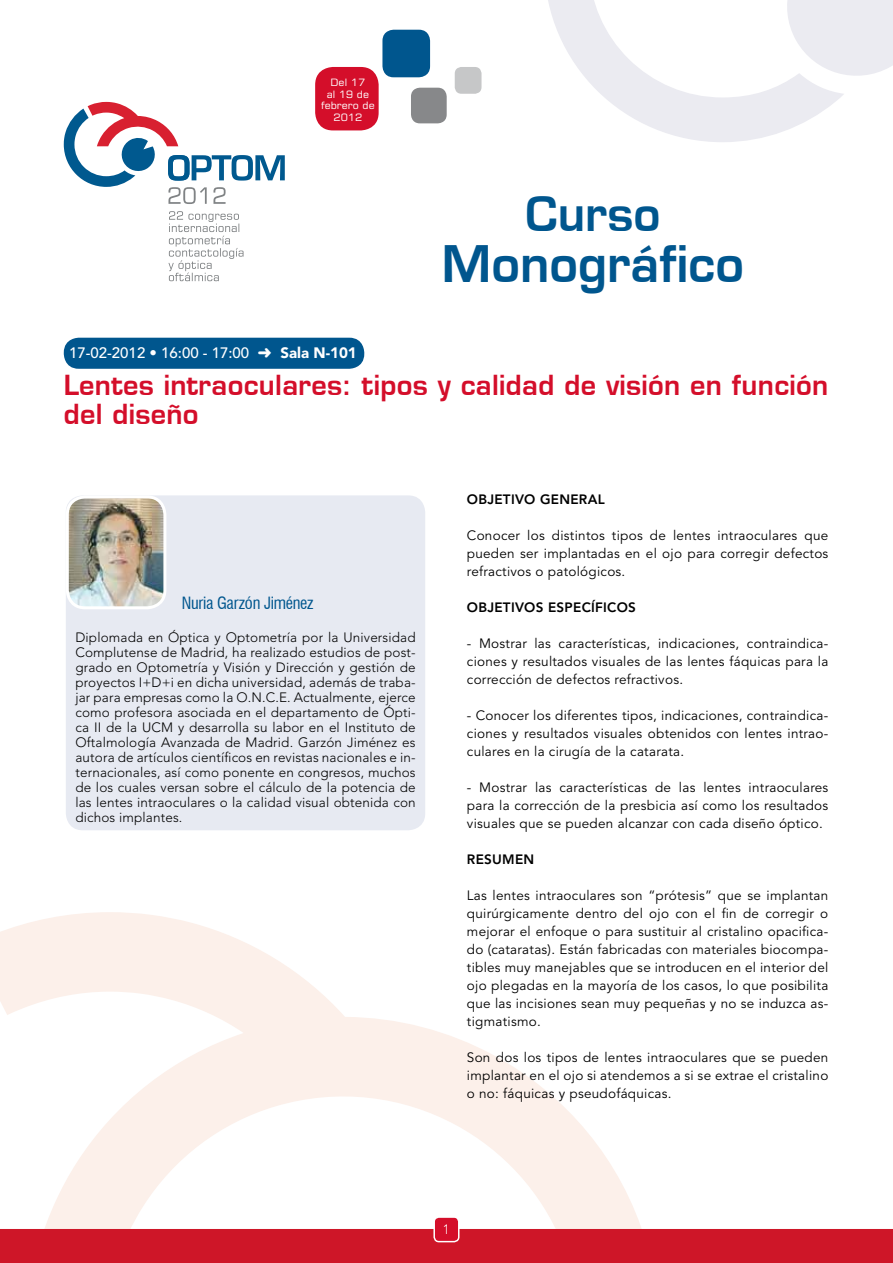
<style>
.page{position:relative;width:893px;height:1263px;background:#fff}
.page>*{position:absolute;margin:0;border:0;box-sizing:border-box;transform-origin:0 0}
.t1{font:49.2px "Square 721 Dm Normal";color:#00568e}
.t2{font:46.5px "Square 721 Dm Normal";color:#00568e}
.t3{font:27px/28.5px "Square 721 Dm Normal";letter-spacing:.01em;color:#d40e2a}
.t4{font:condensed 16.5px "Swiss 721 BT";letter-spacing:-.015em;color:#00568e}
.t5{font:500 15px "Avenir";color:#fff}
.t6{font:13.5px/18px "Avenir";letter-spacing:.02em;color:#000;text-align:justify}
.t7{font:300 13.5px/15px "Avenir";letter-spacing:.01em;color:#000;text-align:justify}
.t8{font:800 13.5px "Avenir";letter-spacing:.02em;color:#000}
.t9{font:300 13.5px "Avenir";color:#fff}
.t10{font:10.2px/11.7px "Square 721";color:#fff;text-align:center;scale:1.05 1}
.s1{font-weight:900}
</style>
<div class="page">
<svg style="left:548px;top:0;width:345px;height:142px"></svg>
<svg style="left:0;top:912px;width:642px;height:317px"></svg>
<div style="left:0;top:1229px;width:893px;height:34px;background:#ce1628"></div>
<svg style="left:64px;top:102px;width:221px;height:102px"></svg>
<svg style="left:168px;top:211px;width:76px;height:70px"></svg>
<div style="left:66px;top:495px;width:359px;height:335px;background:#e7eaf2;border-radius:17px"></div>
<img style="left:67px;top:497px;width:98px;height:111px">
<div style="left:66px;top:495px;width:100px;height:114px;border:3px solid #fff;border-radius:18px"></div>
<div style="left:315px;top:67px;width:64px;height:63px;background:#d40e2a;border-radius:18px"></div>
<div style="left:382px;top:30px;width:48px;height:47px;background:#00568e;border-radius:11px"></div>
<div style="left:411px;top:88px;width:36px;height:35px;background:#87888a;border-radius:9px"></div>
<div style="left:455px;top:67px;width:26px;height:27px;background:#c6c7c8;border-radius:7px"></div>
<div style="left:434px;top:1217px;width:25px;height:24px;background:#d40e2a;border-radius:5px"></div>
<div style="left:433px;top:1216px;width:26px;height:26px;border:1px solid #fff;border-radius:5px"></div>
<div style="left:64px;top:338px;width:300px;height:31px;background:#00568e;border-radius:15px"></div>
<p class="t10" style="left:321px;top:76px;width:53px">Del 17<br>al 19 de febrero de<br>2012</p>
<p class="t5" style="left:69px;top:344px;width:289px">17-02-2012 • 16:00 - 17:00 ➜ <span class="s1">Sala N-101</span></p>
<h2 class="t2" style="left:526px;top:185px;width:136px">Curso</h2>
<h1 class="t1" style="left:442px;top:233px;width:304px">Monográfico</h1>
<h3 class="t3" style="left:64px;top:370px;width:766px">Lentes intraoculares: tipos y calidad de visión en función del diseño</h3>
<p class="t4" style="left:182px;top:593px;width:133px">Nuria Garzón Jiménez</p>
<p class="t7" style="left:75px;top:630px;width:342px">Diplomada en Óptica y Optometría por la Universidad Complutense de Madrid, ha realizado estudios de post&shy;grado en Optometría y Visión y Dirección y gestión de proyectos I+D+i en dicha universidad, además de traba&shy;jar para empresas como la O.N.C.E. Actualmente, ejerce como profesora asociada en el departamento de Ópti&shy;ca II de la UCM y desarrolla su labor en el Instituto de Oftalmología Avanzada de Madrid. Garzón Jiménez es autora de artículos científicos en revistas nacionales e in&shy;ternacionales, así como ponente en congresos, muchos de los cuales versan sobre el cálculo de la potencia de las lentes intraoculares o la calidad visual obtenida con dichos implantes.</p>
<p class="t8" style="left:467px;top:491px;width:139px">OBJETIVO GENERAL</p>
<p class="t6" style="left:467px;top:527px;width:363px">Conocer los distintos tipos de lentes intraoculares que pueden ser implantadas en el ojo para corregir defectos refractivos o patológicos.</p>
<p class="t8" style="left:467px;top:599px;width:171px">OBJETIVOS ESPECÍFICOS</p>
<p class="t6" style="left:467px;top:635px;width:363px">- Mostrar las características, indicaciones, contraindica&shy;ciones y resultados visuales de las lentes fáquicas para la corrección de defectos refractivos.</p>
<p class="t6" style="left:467px;top:707px;width:363px">- Conocer los diferentes tipos, indicaciones, contraindica&shy;ciones y resultados visuales obtenidos con lentes intrao&shy;culares en la cirugía de la catarata.</p>
<p class="t6" style="left:467px;top:779px;width:363px">- Mostrar las características de las lentes intraoculares para la corrección de la presbicia así como los resultados visuales que se pueden alcanzar con cada diseño óptico.</p>
<p class="t8" style="left:467px;top:851px;width:69px">RESUMEN</p>
<p class="t6" style="left:467px;top:887px;width:363px">Las lentes intraoculares son “prótesis” que se implantan quirúrgicamente dentro del ojo con el fin de corregir o mejorar el enfoque o para sustituir al cristalino opacifica&shy;do (cataratas). Están fabricadas con materiales biocompa&shy;tibles muy manejables que se introducen en el interior del ojo plegadas en la mayoría de los casos, lo que posibilita que las incisiones sean muy pequeñas y no se induzca as&shy;tigmatismo.</p>
<p class="t6" style="left:467px;top:1049px;width:363px">Son dos los tipos de lentes intraoculares que se pueden implantar en el ojo si atendemos a si se extrae el cristalino o no: fáquicas y pseudofáquicas.</p>
<p class="t9" style="left:443px;top:1222px;width:9px">1</p>
</div>
